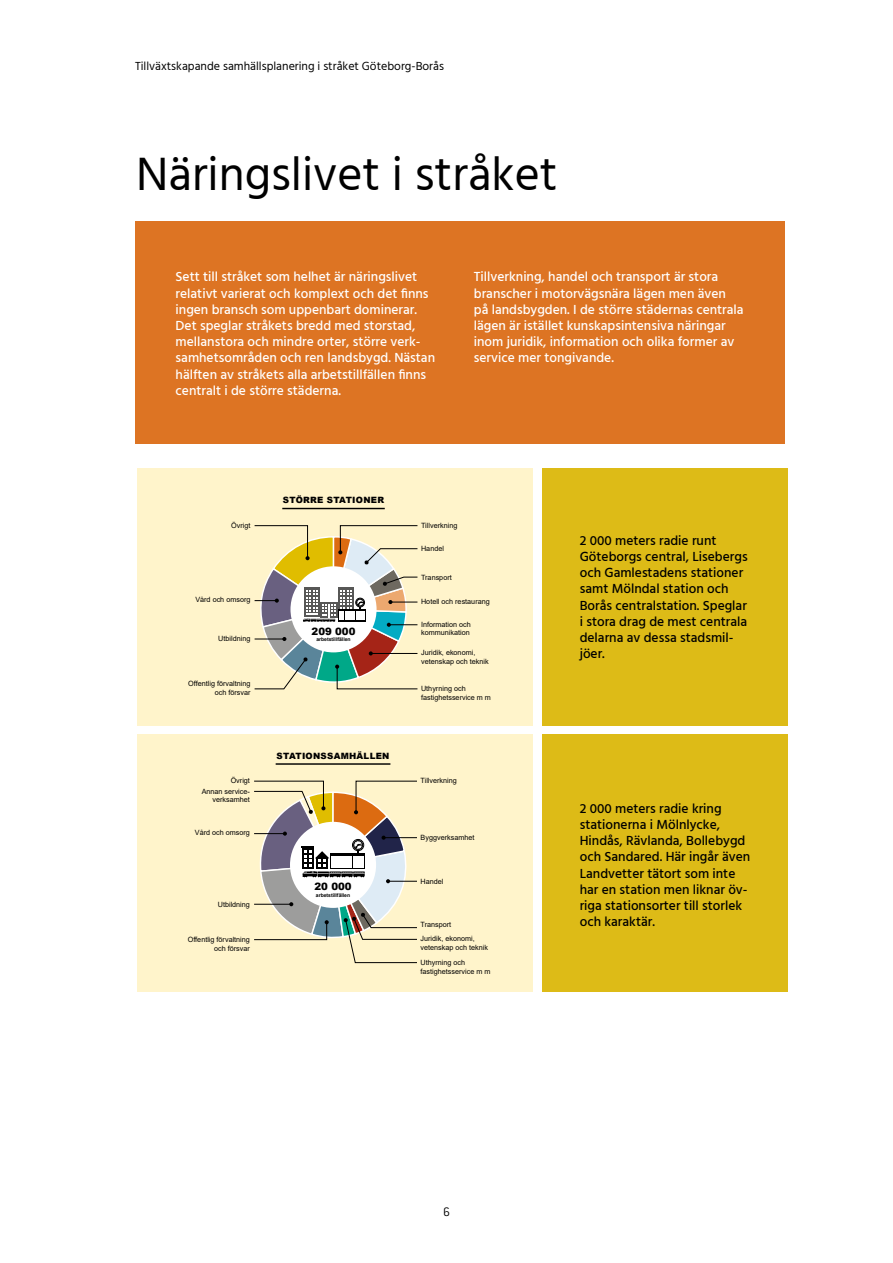
<style>
.page{position:relative;width:893px;height:1263px;background:#fff}
.page>*{position:absolute;margin:0;border:0;box-sizing:border-box;transform-origin:0 0}
.t1{font:48px "Hind Guntur";color:#000}
.t2{font:500 13.5px/16.2px "Hind Guntur";color:#fff}
.t3{font:500 13.5px/16.2px "Hind Guntur";color:#000}
.t4{font:300 13.5px "Conduit ITC Pro";color:#000}
.t5{font:12px "Hind Guntur";color:#000}
.t6{font:900 10.05px "Arial";color:#000}
.t7{font:900 8.7px "Arial";letter-spacing:.03em;color:#000}
.t8{font:7.2px/8.7px "Arial";color:#000}
.t9{font:700 5.1px "Arial";color:#000}
</style>
<div class="page">
<div style="left:135px;top:221px;width:650px;height:223px;background:#dd7423"></div>
<div style="left:137px;top:734px;width:395px;height:257px;background:#fff4cb"></div>
<div style="left:137px;top:468px;width:395px;height:257px;background:#fff4cb"></div>
<svg style="left:254px;top:525px;width:164px;height:164px"></svg>
<hr style="left:282px;top:508px;width:103px;height:1px;background:#000">
<svg style="left:254px;top:781px;width:163px;height:182px"></svg>
<hr style="left:276px;top:763px;width:114px;height:2px;background:#000">
<div style="left:542px;top:468px;width:246px;height:257px;background:#ddbb17"></div>
<div style="left:542px;top:734px;width:246px;height:257px;background:#ddbb17"></div>
<p class="t5" style="left:135px;top:59px;width:311px">Tillväxtskapande samhällsplanering i stråket Göteborg-Borås</p>
<h1 class="t1" style="left:136px;top:145px;width:423px">Näringslivet i stråket</h1>
<p class="t2" style="left:176px;top:269px;width:261px">Sett till stråket som helhet är näringslivet relativt varierat och komplext och det finns ingen bransch som uppenbart dominerar.<br>Det speglar stråkets bredd med storstad, mellanstora och mindre orter, större verk&shy;samhetsområden och ren landsbygd. Nästan hälften av stråkets alla arbetstillfällen finns centralt i de större städerna.</p>
<p class="t2" style="left:474px;top:269px;width:271px">Tillverkning, handel och transport är stora branscher i motorvägsnära lägen men även på landsbygden. I de större städernas centrala lägen är istället kunskapsintensiva näringar inom juridik, information och olika former av service mer tongivande.</p>
<p class="t7" style="left:283px;top:494px;width:103px">STÖRRE STATIONER</p>
<p class="t8" style="left:231px;top:521px;width:21px">Övrigt</p>
<p class="t8" style="left:421px;top:521px;width:38px">Tillverkning</p>
<p class="t8" style="left:421px;top:544px;width:24px">Handel</p>
<p class="t8" style="left:195px;top:595px;width:57px">Vård och omsorg</p>
<p class="t8" style="left:218px;top:634px;width:34px">Utbildning</p>
<p class="t8" style="left:188px;top:679px;width:64px;text-align:right">Offentlig förvaltning och försvar</p>
<p class="t6" style="left:312px;top:624px;width:45px">209 000</p>
<p class="t9" style="left:316px;top:636px;width:36px">arbetstillfällen</p>
<p class="t7" style="left:277px;top:749px;width:114px">STATIONSSAMHÄLLEN</p>
<p class="t8" style="left:421px;top:573px;width:32px">Transport</p>
<p class="t8" style="left:421px;top:597px;width:70px">Hotell och restaurang</p>
<p class="t8" style="left:421px;top:620px;width:51px">Information och kommunikation</p>
<p class="t8" style="left:421px;top:648px;width:69px">Juridik, ekonomi, vetenskap och teknik</p>
<p class="t8" style="left:421px;top:684px;width:71px">Uthyrning och fastighetsservice m m</p>
<p class="t8" style="left:231px;top:776px;width:21px">Övrigt</p>
<p class="t8" style="left:421px;top:776px;width:38px">Tillverkning</p>
<p class="t8" style="left:202px;top:787px;width:50px;text-align:right">Annan service&shy;verksamhet</p>
<p class="t8" style="left:195px;top:828px;width:57px">Vård och omsorg</p>
<p class="t8" style="left:218px;top:900px;width:34px">Utbildning</p>
<p class="t8" style="left:188px;top:935px;width:64px;text-align:right">Offentlig förvaltning och försvar</p>
<p class="t6" style="left:314px;top:879px;width:39px">20 000</p>
<p class="t9" style="left:316px;top:891px;width:36px">arbetstillfällen</p>
<p class="t8" style="left:421px;top:833px;width:55px">Byggverksamhet</p>
<p class="t8" style="left:421px;top:877px;width:24px">Handel</p>
<p class="t8" style="left:421px;top:918px;width:56px;line-height:14px">Transport<br>Juridik, ekonomi,</p>
<p class="t8" style="left:421px;top:940px;width:69px;line-height:15.1px">vetenskap och teknik<br>Uthyrning och</p>
<p class="t8" style="left:421px;top:967px;width:71px">fastighetsservice m m</p>
<p class="t3" style="left:580px;top:532px;width:169px">2 000 meters radie runt<br>Göteborgs central, Lisebergs och Gamlestadens stationer samt Mölndal station och<br>Borås centralstation. Speglar i stora drag de mest centrala delarna av dessa stadsmil&shy;jöer.</p>
<p class="t3" style="left:580px;top:800px;width:172px">2 000 meters radie kring stationerna i Mölnlycke,<br>Hindås, Rävlanda, Bollebygd och Sandared. Här ingår även<br>Landvetter tätort som inte har en station men liknar öv&shy;riga stationsorter till storlek och karaktär.</p>
<p class="t4" style="left:443px;top:1204px;width:8px">6</p>
</div>
